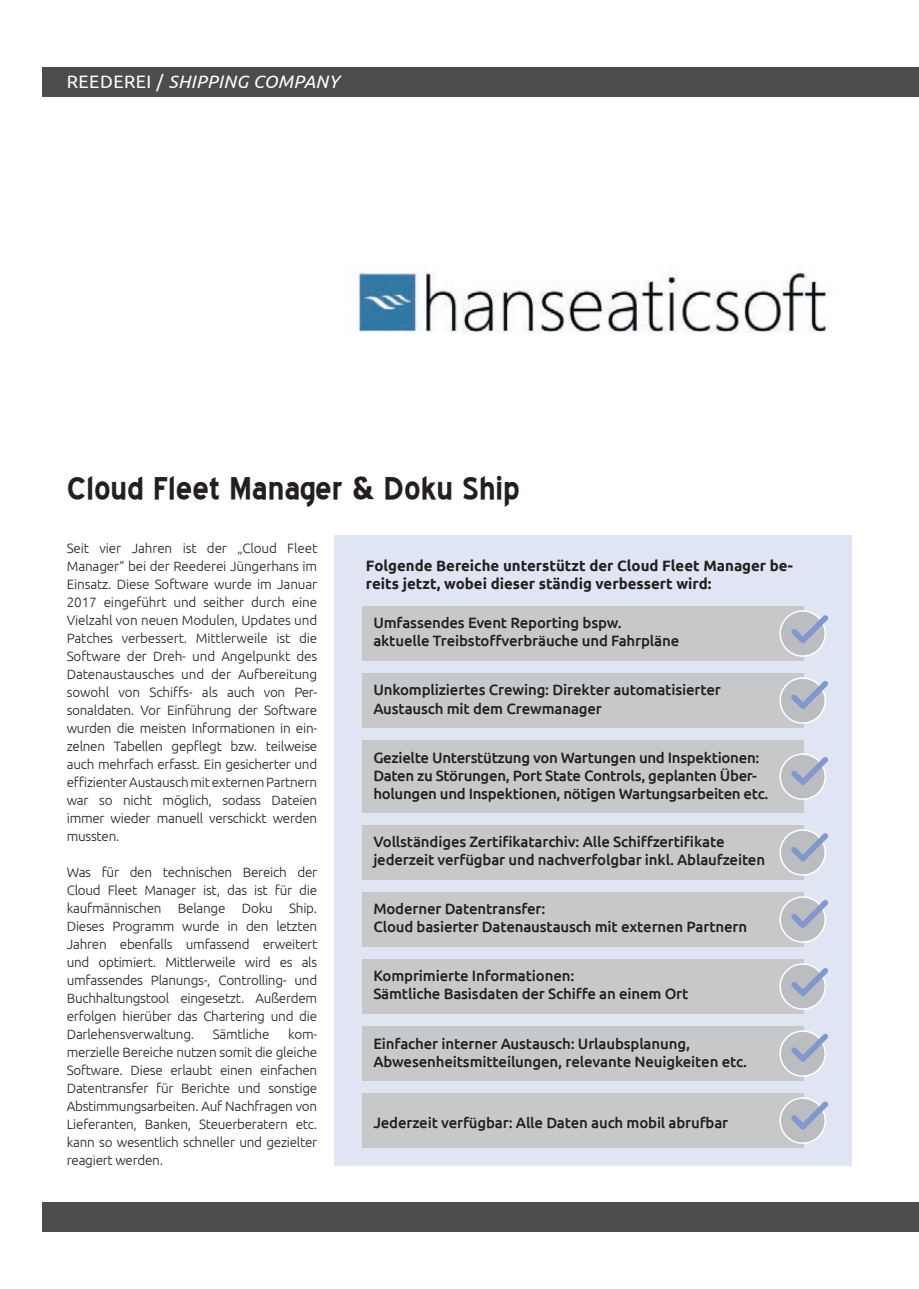
<style>
.page{position:relative;width:919px;height:1289px;background:#fff}
.page>*{position:absolute;margin:0;border:0;box-sizing:border-box;transform-origin:0 0}
.t1{font:700 39px "Blue Highway";color:#231f20}
.t2{font:italic 18px "Ubuntu";letter-spacing:.025em;color:#fff}
.t3{font:500 15px/18px "Ubuntu";letter-spacing:-.01em;color:#231f20}
.t4{font:700 15px/18px "Ubuntu";color:#231f20}
.t5{font:300 13.5px/18px "Ubuntu";letter-spacing:-.02em;color:#231f20;text-align:justify}
.s1{font-style:normal}
</style>
<div class="page">
<div style="left:43px;top:1202px;width:863px;height:30px;background:#4b4c4d"></div>
<div style="left:906px;top:1202px;width:12px;height:30px;background:#4b4c4d"></div>
<div style="left:334px;top:535px;width:518px;height:630px;background:#e0e5f3"></div>
<div style="left:43px;top:67px;width:863px;height:30px;background:#4b4c4d"></div>
<div style="left:906px;top:67px;width:12px;height:30px;background:#4b4c4d"></div>
<div style="left:362px;top:606px;width:441px;height:55px;background:#c7c8ca"></div>
<div style="left:780px;top:611px;width:45px;height:45px;background:#bcbdc0;border-radius:50%"></div>
<div style="left:779px;top:610px;width:46px;height:46px;border:2px solid #fff;border-radius:50%"></div>
<div style="left:362px;top:825px;width:441px;height:55px;background:#c7c8ca"></div>
<div style="left:780px;top:830px;width:45px;height:45px;background:#bcbdc0;border-radius:50%"></div>
<div style="left:779px;top:829px;width:46px;height:46px;border:2px solid #fff;border-radius:50%"></div>
<div style="left:362px;top:673px;width:441px;height:55px;background:#c7c8ca"></div>
<div style="left:780px;top:678px;width:45px;height:45px;background:#bcbdc0;border-radius:50%"></div>
<div style="left:779px;top:677px;width:46px;height:46px;border:2px solid #fff;border-radius:50%"></div>
<div style="left:362px;top:892px;width:441px;height:55px;background:#c7c8ca"></div>
<div style="left:780px;top:897px;width:45px;height:45px;background:#bcbdc0;border-radius:50%"></div>
<div style="left:779px;top:896px;width:46px;height:46px;border:2px solid #fff;border-radius:50%"></div>
<div style="left:362px;top:959px;width:441px;height:55px;background:#c7c8ca"></div>
<div style="left:780px;top:964px;width:45px;height:45px;background:#bcbdc0;border-radius:50%"></div>
<div style="left:779px;top:963px;width:46px;height:46px;border:2px solid #fff;border-radius:50%"></div>
<div style="left:362px;top:1026px;width:441px;height:55px;background:#c7c8ca"></div>
<div style="left:780px;top:1031px;width:45px;height:45px;background:#bcbdc0;border-radius:50%"></div>
<div style="left:779px;top:1030px;width:46px;height:46px;border:2px solid #fff;border-radius:50%"></div>
<div style="left:362px;top:1093px;width:441px;height:55px;background:#c7c8ca"></div>
<div style="left:780px;top:1098px;width:45px;height:45px;background:#bcbdc0;border-radius:50%"></div>
<div style="left:779px;top:1097px;width:46px;height:46px;border:2px solid #fff;border-radius:50%"></div>
<div style="left:362px;top:740px;width:441px;height:73px;background:#c7c8ca"></div>
<div style="left:780px;top:754px;width:45px;height:45px;background:#bcbdc0;border-radius:50%"></div>
<div style="left:779px;top:753px;width:46px;height:47px;border:2px solid #fff;border-radius:50%"></div>
<svg style="left:791px;top:615px;width:37px;height:28px"></svg>
<svg style="left:791px;top:681px;width:37px;height:28px"></svg>
<svg style="left:791px;top:757px;width:37px;height:28px"></svg>
<svg style="left:791px;top:833px;width:37px;height:28px"></svg>
<svg style="left:791px;top:900px;width:37px;height:28px"></svg>
<svg style="left:791px;top:968px;width:37px;height:28px"></svg>
<svg style="left:791px;top:1033px;width:37px;height:28px"></svg>
<svg style="left:791px;top:1101px;width:37px;height:28px"></svg>
<img style="left:358px;top:272px;width:474px;height:61px">
<h2 class="t2" style="left:67px;top:70px;width:274px"><span class="s1">REEDEREI /</span> SHIPPING COMPANY</h2>
<h1 class="t1" style="left:67px;top:470px;width:454px">Cloud Fleet Manager &amp; Doku Ship</h1>
<p class="t5" style="left:67px;top:539px;width:252px">Seit vier Jahren ist der „Cloud Fleet Manager“ bei der Reederei Jüngerhans im Einsatz. Diese Software wurde im Januar 2017 eingeführt und seither durch eine Vielzahl von neuen Modulen, Updates und Patches verbessert. Mittlerweile ist die Software der Dreh- und Angelpunkt des Datenaustausches und der Aufbereitung sowohl von Schiffs- als auch von Per&shy;sonaldaten. Vor Einführung der Software wurden die meisten Informationen in ein&shy;zelnen Tabellen gepflegt bzw. teilweise auch mehrfach erfasst. Ein gesicherter und effizienter Austausch mit externen Partnern war so nicht möglich, sodass Dateien immer wieder manuell verschickt werden mussten.</p>
<p class="t5" style="left:67px;top:863px;width:252px">Was für den technischen Bereich der Cloud Fleet Manager ist, das ist für die kaufmännischen Belange Doku Ship.<br>Dieses Programm wurde in den letzten Jahren ebenfalls umfassend erweitert und optimiert. Mittlerweile wird es als umfassendes Planungs-, Controlling- und Buchhaltungstool eingesetzt. Außerdem erfolgen hierüber das Chartering und die Darlehensverwaltung.</p>
<p class="t5" style="left:67px;top:1025px;width:252px;text-indent:221px">kom&shy;merzielle Bereiche nutzen somit die gleiche Software. Diese erlaubt einen einfachen Datentransfer für Berichte und sonstige Abstimmungsarbeiten. Auf Nachfragen von Lieferanten, Banken, Steuerberatern etc. kann so wesentlich schneller und gezielter reagiert werden.</p>
<p class="t5" style="left:213px;top:1025px;width:58px">Sämtliche</p>
<p class="t4" style="left:366px;top:556px;width:428px">Folgende Bereiche unterstützt der Cloud Fleet Manager be&shy;reits jetzt, wobei dieser ständig verbessert wird:</p>
<p class="t3" style="left:373px;top:613px;width:307px">Umfassendes Event Reporting bspw. aktuelle Treibstoffverbräuche und Fahrpläne</p>
<p class="t3" style="left:373px;top:680px;width:349px">Unkompliziertes Crewing: Direkter automatisierter<br>Austausch mit dem Crewmanager</p>
<p class="t3" style="left:373px;top:747px;width:397px">Gezielte Unterstützung von Wartungen und Inspektionen:<br>Daten zu Störungen, Port State Controls, geplanten Über&shy;holungen und Inspektionen, nötigen Wartungsarbeiten etc.</p>
<p class="t3" style="left:373px;top:832px;width:393px">Vollständiges Zertifikatarchiv: Alle Schiffzertifikate jederzeit verfügbar und nachverfolgbar inkl. Ablaufzeiten</p>
<p class="t3" style="left:373px;top:899px;width:375px">Moderner Datentransfer:<br>Cloud basierter Datenaustausch mit externen Partnern</p>
<p class="t3" style="left:373px;top:966px;width:316px">Komprimierte Informationen:<br>Sämtliche Basisdaten der Schiffe an einem Ort</p>
<p class="t3" style="left:373px;top:1033px;width:375px">Einfacher interner Austausch: Urlaubsplanung,<br>Abwesenheitsmitteilungen, relevante Neuigkeiten etc.</p>
<p class="t3" style="left:373px;top:1112px;width:356px">Jederzeit verfügbar: Alle Daten auch mobil abrufbar</p>
</div>
